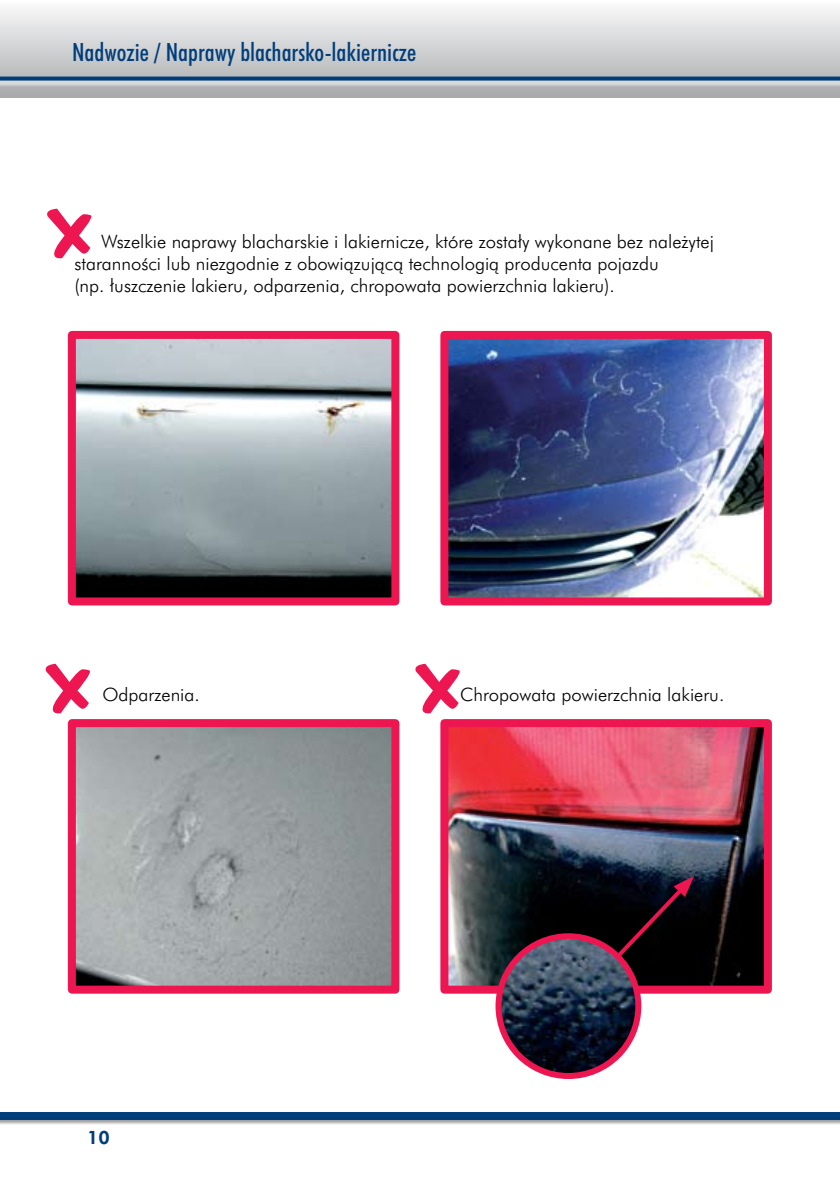
<style>
.page{position:relative;width:840px;height:1191px;background:#fff}
.page>*{position:absolute;margin:0;border:0;box-sizing:border-box;transform-origin:0 0}
.t1{font:24px "Futura Md Cn PL";color:#003e7b}
.t2{font:18px/21.6px "Futura Lt PL";color:#000}
.t3{font:18px "Futura Hv PL";color:#003e7b}
</style>
<div class="page">
<svg style="left:0;top:9px;width:839px;height:68px;background:#d4d6d8"></svg>
<div style="left:0;top:1112px;width:839px;height:21px;background:#414142;opacity:.5"></div>
<div style="left:0;top:1112px;width:839px;height:8px;background:#003e7b"></div>
<div style="left:0;top:77px;width:839px;height:40px;background:#fff;opacity:.5"></div>
<svg style="left:0;top:77px;width:839px;height:4px;background:#164d84"></svg>
<img style="left:77px;top:340px;width:313px;height:256px">
<div style="left:68px;top:331px;width:331px;height:274px;border:8px solid #ed1651"></div>
<img style="left:77px;top:728px;width:313px;height:256px">
<div style="left:68px;top:719px;width:331px;height:274px;border:8px solid #ed1651"></div>
<img style="left:449px;top:340px;width:313px;height:256px">
<div style="left:440px;top:331px;width:331px;height:274px;border:8px solid #ed1651"></div>
<img style="left:449px;top:728px;width:313px;height:256px">
<div style="left:440px;top:719px;width:331px;height:274px;border:8px solid #ed1651"></div>
<svg style="left:47px;top:209px;width:45px;height:50px"></svg>
<svg style="left:45px;top:664px;width:45px;height:50px"></svg>
<svg style="left:415px;top:664px;width:45px;height:50px"></svg>
<svg style="left:591px;top:876px;width:102px;height:107px;background:#11040b"></svg>
<img style="left:498px;top:936px;width:140px;height:140px;border-radius:70px">
<div style="left:495px;top:933px;width:146px;height:146px;border:6px solid #ed1651;border-radius:50%"></div>
<h1 class="t1" style="left:72px;top:37px;width:345px">Nadwozie / Naprawy blacharsko-lakiernicze</h1>
<p class="t2" style="left:74px;top:231px;width:640px;text-indent:27px">Wszelkie naprawy blacharskie i lakiernicze, które zostały wykonane bez należytej staranności lub niezgodnie z obowiązującą technologią producenta pojazdu<br>(np. łuszczenie lakieru, odparzenia, chropowata powierzchnia lakieru).</p>
<p class="t2" style="left:102px;top:683px;width:99px">Odparzenia.</p>
<p class="t2" style="left:460px;top:683px;width:265px">Chropowata powierzchnia lakieru.</p>
<p class="t3" style="left:87px;top:1126px;width:24px">10</p>
</div>
